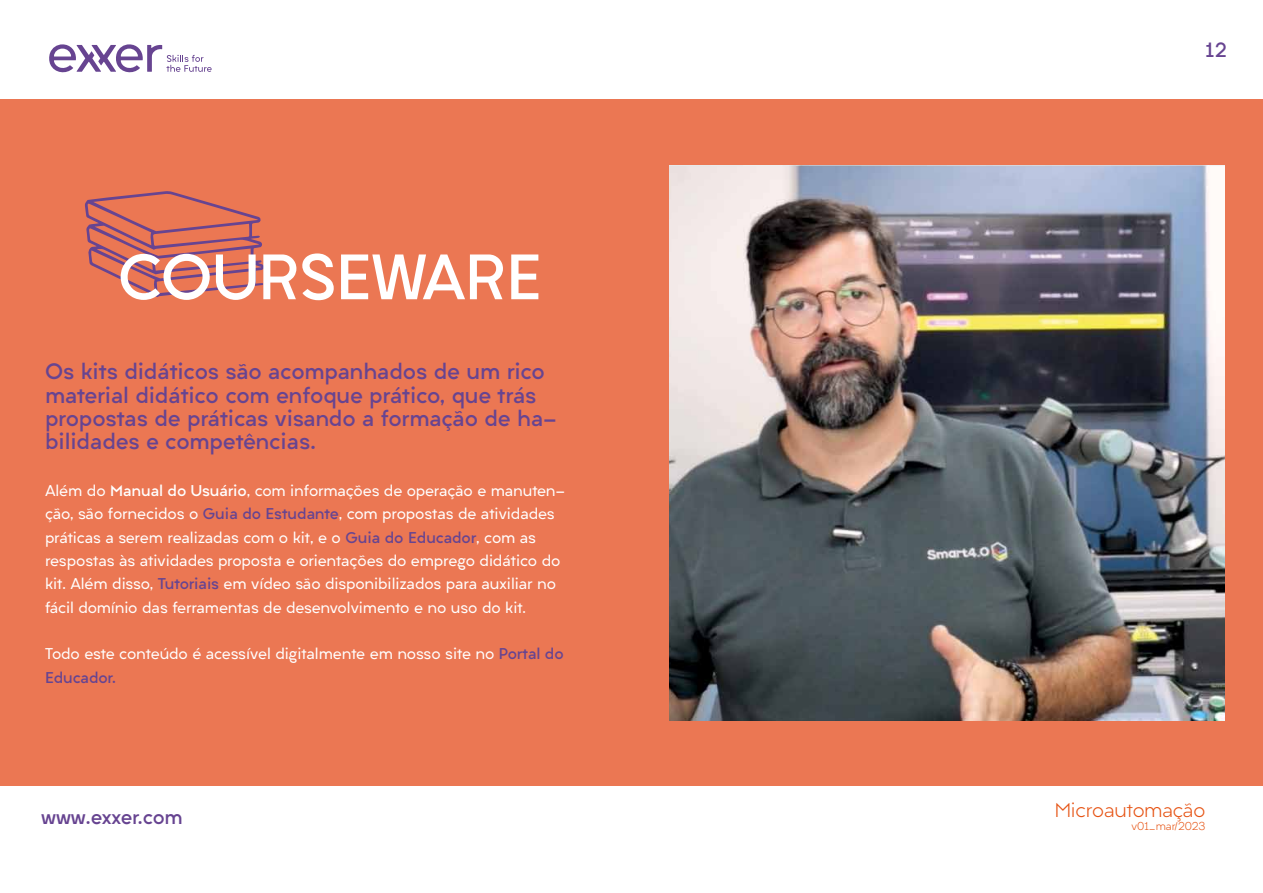
<style>
.page{position:relative;width:1263px;height:893px;background:#fff}
.page>*{position:absolute;margin:0;border:0;box-sizing:border-box;transform-origin:0 0}
.t1{font:700 60.9px "Liber Grotesque Family";letter-spacing:-.01em;color:#fff}
.t2{font:700 21.15px/23.4px "Liber Grotesque Family";letter-spacing:-.01em;color:#674491}
.t3{font:700 19.05px "Liber Grotesque Family";letter-spacing:-.01em;color:#674491}
.t4{font:300 19.05px "Liber Grotesque Family";letter-spacing:-.01em;color:#e65313}
.t5{font:14.85px/23.4px "Liber Grotesque Family News";letter-spacing:-.01em;color:#fff}
.t6{font:700 14.85px "Liber Grotesque Family";letter-spacing:-.01em;color:#664491}
.t7{font:300 10.65px "Liber Grotesque Family";color:#e65313}
.s1{font-family:"Liber Grotesque Family";font-weight:700}
.s2{font-family:"Liber Grotesque Family";font-weight:700;color:#664491}
</style>
<div class="page">
<svg style="left:49px;top:44px;width:163px;height:29px"></svg>
<div style="left:0;top:99px;width:1263px;height:686px;background:#eb7753"></div>
<svg style="left:85px;top:191px;width:179px;height:106px"></svg>
<img style="left:670px;top:166px;width:554px;height:555px">
<h1 class="t1" style="left:118px;top:239px;width:425px">COURSEWARE</h1>
<h2 class="t2" style="left:45px;top:360px;width:513px">Os kits didáticos são acompanhados de um rico material didático com enfoque prático, que trás propostas de práticas visando a formação de ha&shy;bilidades e competências.</h2>
<p class="t5" style="left:45px;top:479px;width:521px">Além do <span class="s1">Manual do Usuário</span>, com informações de operação e manuten&shy;ção, são fornecidos o <span class="s2">Guia do Estudante</span>, com propostas de atividades práticas a serem realizadas com o kit, e o <span class="s2">Guia do Educador</span>, com as respostas às atividades proposta e orientações do emprego didático do kit. Além disso, <span class="s2">Tutoriais</span> em vídeo são disponibilizados para auxiliar no fácil domínio das ferramentas de desenvolvimento e no uso do kit.</p>
<p class="t5" style="left:45px;top:642px;width:520px">Todo este conteúdo é acessível digitalmente em nosso site no <span class="s2">Portal do</span></p>
<p class="t6" style="left:45px;top:668px;width:72px">Educador.</p>
<p class="t3" style="left:1205px;top:38px;width:23px">12</p>
<p class="t3" style="left:41px;top:805px;width:143px">www.exxer.com</p>
<p class="t4" style="left:1055px;top:798px;width:152px">Microautomação</p>
<p class="t7" style="left:1132px;top:819px;width:75px">v01_mar/2023</p>
</div>
